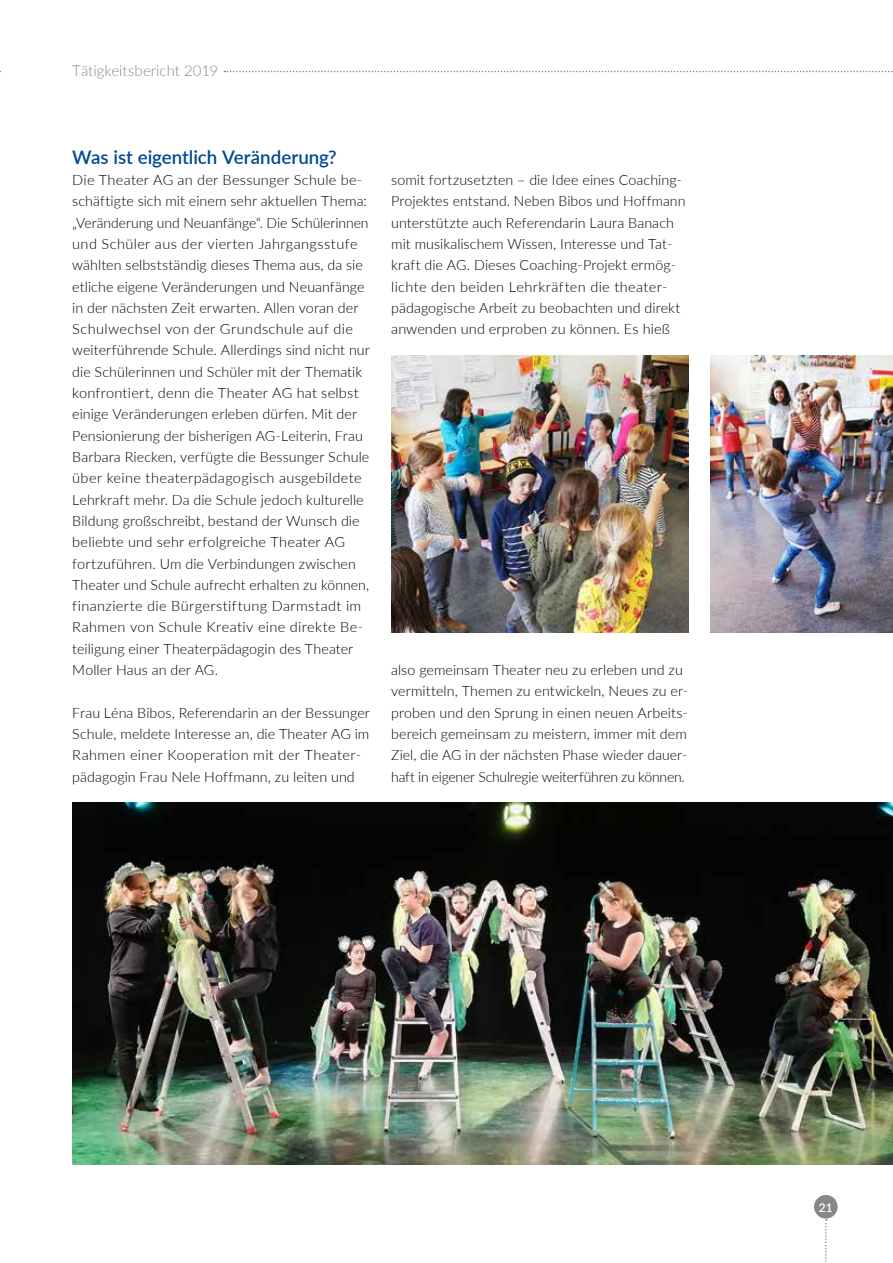
<style>
.page{position:relative;width:893px;height:1263px;background:#fff}
.page>*{position:absolute;margin:0;border:0;box-sizing:border-box;transform-origin:0 0}
.t1{font:600 18.75px "Lato";color:#004993}
.t2{font:300 15px "Lato";color:#878786}
.t3{font:300 14.25px/21.3px "Lato";letter-spacing:.005em;color:#000}
.t4{font:600 12px "Lato";color:#fff}
</style>
<div class="page">
<svg style="left:224px;top:71px;width:669px;height:1px"></svg>
<div style="left:814px;top:1195px;width:24px;height:23px;background:#878786;border-radius:50%"></div>
<svg style="left:825px;top:1219px;width:2px;height:43px"></svg>
<img style="left:72px;top:803px;width:821px;height:362px">
<img style="left:391px;top:355px;width:298px;height:277px">
<img style="left:710px;top:355px;width:183px;height:277px">
<p class="t2" style="left:72px;top:60px;width:147px">Tätigkeitsbericht 2019</p>
<h1 class="t1" style="left:72px;top:143px;width:266px">Was ist eigentlich Veränderung?</h1>
<p class="t3" style="left:72px;top:169px;width:299px">Die Theater AG an der Bessunger Schule be&shy;schäftigte sich mit einem sehr aktuellen Thema: „Veränderung und Neuanfänge“. Die Schülerinnen und Schüler aus der vierten Jahrgangsstufe wählten selbstständig dieses Thema aus, da sie etliche eigene Veränderungen und Neuanfänge in der nächsten Zeit erwarten. Allen voran der Schulwechsel von der Grundschule auf die weiterführende Schule. Allerdings sind nicht nur die Schülerinnen und Schüler mit der Thematik konfrontiert, denn die Theater AG hat selbst einige Veränderungen erleben dürfen. Mit der Pensionierung der bisherigen AG-Leiterin, Frau Barbara Riecken, verfügte die Bessunger Schule über keine theaterpädagogisch ausgebildete Lehrkraft mehr. Da die Schule jedoch kulturelle Bildung großschreibt, bestand der Wunsch die beliebte und sehr erfolgreiche Theater AG fortzuführen. Um die Verbindungen zwischen Theater und Schule aufrecht erhalten zu können, finanzierte die Bürgerstiftung Darmstadt im Rahmen von Schule Kreativ eine direkte Be&shy;teiligung einer Theaterpädagogin des Theater Moller Haus an der AG.</p>
<p class="t3" style="left:72px;top:701px;width:299px">Frau Léna Bibos, Referendarin an der Bessunger Schule, meldete Interesse an, die Theater AG im Rahmen einer Kooperation mit der Theater&shy;pädagogin Frau Nele Hoffmann, zu leiten und</p>
<p class="t3" style="left:391px;top:169px;width:296px">somit fortzusetzten – die Idee eines Coaching-Projektes entstand. Neben Bibos und Hoffmann unterstützte auch Referendarin Laura Banach mit musikalischem Wissen, Interesse und Tat&shy;kraft die AG. Dieses Coaching-Projekt ermög&shy;lichte den beiden Lehrkräften die theater&shy;pädagogische Arbeit zu beobachten und direkt anwenden und erproben zu können. Es hieß</p>
<p class="t3" style="left:391px;top:659px;width:298px">also gemeinsam Theater neu zu erleben und zu vermitteln, Themen zu entwickeln, Neues zu er&shy;proben und den Sprung in einen neuen Arbeits&shy;bereich gemeinsam zu meistern, immer mit dem Ziel, die AG in der nächsten Phase wieder dauer&shy;haft in eigener Schulregie weiterführen zu können.</p>
<p class="t4" style="left:819px;top:1198px;width:15px">21</p>
</div>
